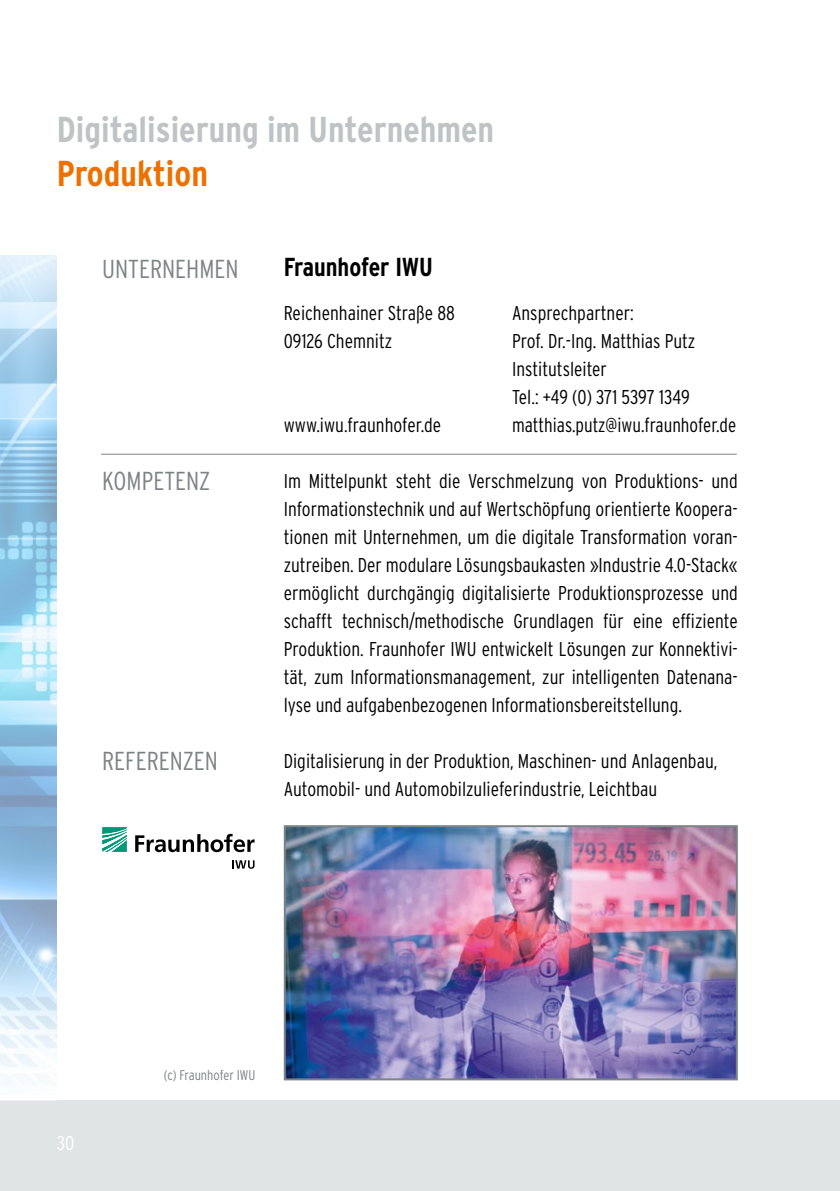
<style>
.page{position:relative;width:840px;height:1191px;background:#fff}
.page>*{position:absolute;margin:0;border:0;box-sizing:border-box;transform-origin:0 0}
.t1{font:700 condensed 36px "Interstate";color:#bec3c6}
.t2{font:700 condensed 36px "Interstate";color:#ee7100}
.t3{font:300 condensed 26px "Interstate";color:#7c8386}
.t4{font:700 condensed 26px "Interstate";color:#000}
.t5{font:300 condensed 20px/28px "Interstate";color:#000}
.t6{font:300 condensed 20px "Interstate";color:#000;scale:.96 1}
.t7{font:300 condensed 20px "Interstate";color:#fff}
.t8{font:300 condensed 14px "Interstate";color:#7c8386}
</style>
<div class="page">
<div style="left:0;top:1100px;width:839px;height:91px;background:#e1e4e5"></div>
<img style="left:0;top:255px;width:57px;height:824px">
<hr style="left:101px;top:454px;width:635px;height:1px;background:#7c8386">
<img style="left:286px;top:828px;width:448px;height:249px">
<div style="left:283px;top:825px;width:454px;height:255px;border:2px solid #7c8386"></div>
<svg style="left:102px;top:827px;width:25px;height:25px"></svg>
<svg style="left:135px;top:834px;width:119px;height:18px"></svg>
<svg style="left:232px;top:860px;width:22px;height:8px"></svg>
<h1 class="t1" style="left:57px;top:110px;width:438px">Digitalisierung im Unternehmen</h1>
<h1 class="t2" style="left:57px;top:153px;width:153px">Produktion</h1>
<h2 class="t3" style="left:102px;top:254px;width:138px">UNTERNEHMEN</h2>
<h2 class="t3" style="left:102px;top:466px;width:110px">KOMPETENZ</h2>
<h2 class="t3" style="left:102px;top:746px;width:117px">REFERENZEN</h2>
<h2 class="t4" style="left:283px;top:252px;width:150px">Fraunhofer IWU</h2>
<p class="t5" style="left:283px;top:299px;width:172px">Reichenhainer Straße 88</p>
<p class="t5" style="left:511px;top:299px;width:123px">Ansprechpartner:</p>
<p class="t5" style="left:283px;top:327px;width:110px">09126 Chemnitz</p>
<p class="t5" style="left:511px;top:327px;width:185px">Prof. Dr.-Ing. Matthias Putz<br>Institutsleiter<br>Tel.: +49 (0) 371 5397 1349</p>
<p class="t5" style="left:283px;top:411px;width:159px">www.iwu.fraunhofer.de</p>
<p class="t6" style="left:511px;top:414px;width:235px">matthias.putz@iwu.fraunhofer.de</p>
<p class="t5" style="left:283px;top:467px;width:455px;text-align:justify">Im Mittelpunkt steht die Verschmelzung von Produktions- und Informationstechnik und auf Wertschöpfung orientierte Koopera&shy;tionen mit Unternehmen, um die digitale Transformation voran&shy;zutreiben. Der modulare Lösungsbaukasten »Industrie 4.0-Stack« ermöglicht durchgängig digitalisierte Produktionsprozesse und schafft technisch/methodische Grundlagen für eine effiziente Produktion. Fraunhofer IWU entwickelt Lösungen zur Konnektivi&shy;tät, zum Informationsmanagement, zur intelligenten Datenana&shy;lyse und aufgabenbezogenen Informationsbereitstellung.</p>
<p class="t5" style="left:283px;top:747px;width:435px">Digitalisierung in der Produktion, Maschinen- und Anlagenbau,<br>Automobil- und Automobilzulieferindustrie, Leichtbau</p>
<p class="t7" style="left:57px;top:1132px;width:19px">30</p>
<p class="t8" style="left:164px;top:1067px;width:93px">(c) Fraunhofer IWU</p>
</div>
